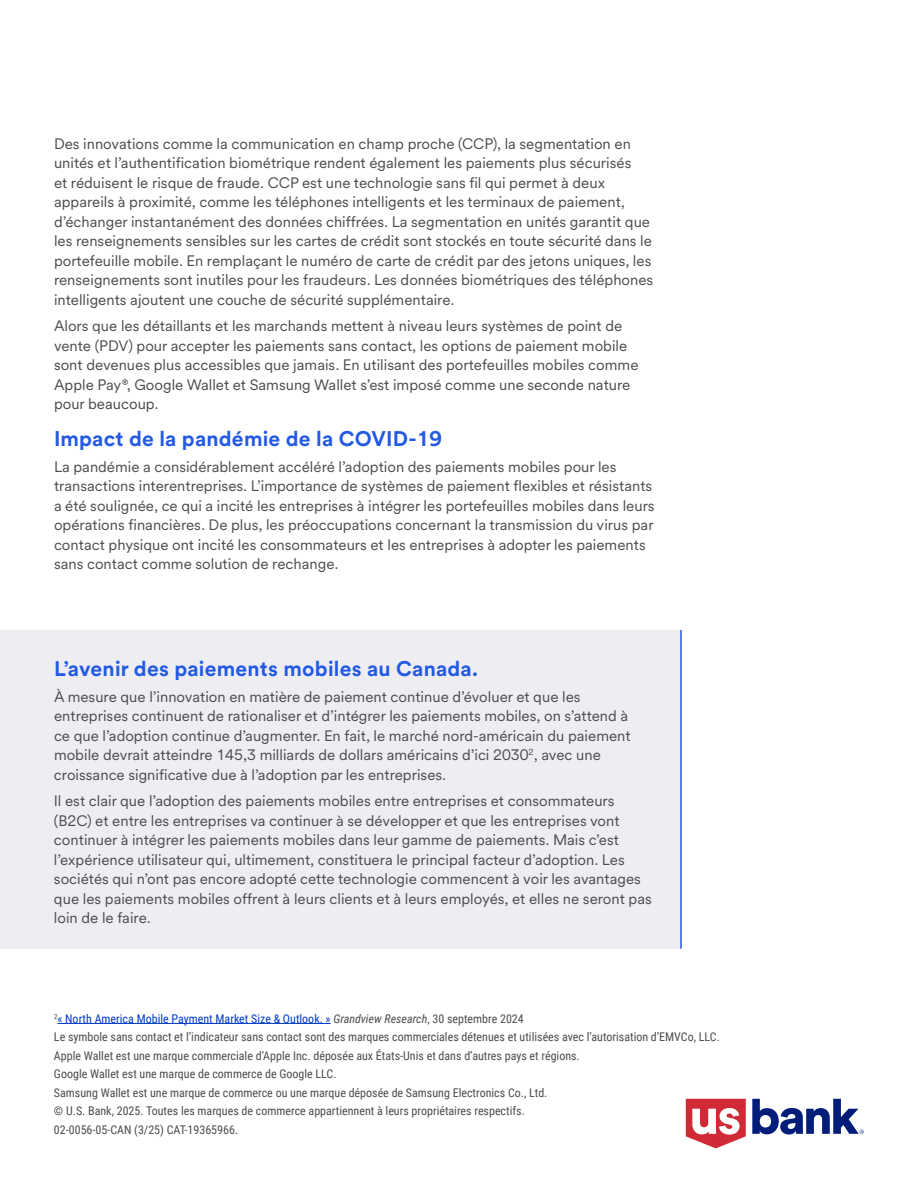
<style>
.page{position:relative;width:918px;height:1188px;background:#fff}
.page>*{position:absolute;margin:0;border:0;box-sizing:border-box;transform-origin:0 0}
.t1{font:700 21px "U.S.Bank Circular";letter-spacing:.01em;color:#235ae4}
.t2{font:15px/19.5px "U.S.Bank Circular";color:#4c4c50}
.t3{font:12px/18.6px "Roboto Condensed";color:#4c4c50}
.s1{color:#003cc8}
.s2{font-style:italic}
</style>
<div class="page">
<div style="left:0;top:630px;width:680px;height:319px;background:#eeeef2"></div>
<hr style="left:680px;top:630px;width:2px;height:319px;background:#235ae4">
<hr style="left:57px;top:1023px;width:274px;height:1px;background:#003cc8">
<svg style="left:752px;top:1099px;width:112px;height:36px"></svg>
<svg style="left:686px;top:1099px;width:60px;height:49px"></svg>
<p class="t2" style="left:54px;top:133px;width:601px">Des innovations comme la communication en champ proche (CCP), la segmentation en unités et l’authentification biométrique rendent également les paiements plus sécurisés<br>et réduisent le risque de fraude. CCP est une technologie sans fil qui permet à deux appareils à proximité, comme les téléphones intelligents et les terminaux de paiement, d’échanger instantanément des données chiffrées. La segmentation en unités garantit que les renseignements sensibles sur les cartes de crédit sont stockés en toute sécurité dans le portefeuille mobile. En remplaçant le numéro de carte de crédit par des jetons uniques, les renseignements sont inutiles pour les fraudeurs. Les données biométriques des téléphones intelligents ajoutent une couche de sécurité supplémentaire.</p>
<p class="t2" style="left:54px;top:315px;width:586px">Alors que les détaillants et les marchands mettent à niveau leurs systèmes de point de vente (PDV) pour accepter les paiements sans contact, les options de paiement mobile sont devenues plus accessibles que jamais. En utilisant des portefeuilles mobiles comme Apple Pay®, Google Wallet et Samsung Wallet s’est imposé comme une seconde nature pour beaucoup.</p>
<h3 class="t1" style="left:54px;top:424px;width:389px">Impact de la pandémie de la COVID-19</h3>
<p class="t2" style="left:54px;top:456px;width:602px">La pandémie a considérablement accéléré l’adoption des paiements mobiles pour les transactions interentreprises. L’importance de systèmes de paiement flexibles et résistants a été soulignée, ce qui a incité les entreprises à intégrer les portefeuilles mobiles dans leurs opérations financières. De plus, les préoccupations concernant la transmission du virus par contact physique ont incité les consommateurs et les entreprises à adopter les paiements sans contact comme solution de rechange.</p>
<h3 class="t1" style="left:54px;top:654px;width:425px">L’avenir des paiements mobiles au Canada.</h3>
<p class="t2" style="left:54px;top:686px;width:578px">À mesure que l’innovation en matière de paiement continue d’évoluer et que les entreprises continuent de rationaliser et d’intégrer les paiements mobiles, on s’attend à ce que l’adoption continue d’augmenter. En fait, le marché nord-américain du paiement mobile devrait atteindre 145,3 milliards de dollars américains d’ici 2030<sup>2</sup>, avec une croissance significative due à l’adoption par les entreprises.</p>
<p class="t2" style="left:54px;top:790px;width:599px">Il est clair que l’adoption des paiements mobiles entre entreprises et consommateurs (B2C) et entre les entreprises va continuer à se développer et que les entreprises vont continuer à intégrer les paiements mobiles dans leur gamme de paiements. Mais c’est l’expérience utilisateur qui, ultimement, constituera le principal facteur d’adoption. Les sociétés qui n’ont pas encore adopté cette technologie commencent à voir les avantages que les paiements mobiles offrent à leurs clients et à leurs employés, et elles ne seront pas loin de le faire.</p>
<p class="t3" style="left:54px;top:1009px;width:667px"><sup>2</sup><span class="s1">« North America Mobile Payment Market Size &amp; Outlook. »</span> <span class="s2">Grandview Research</span>, 30 septembre 2024<br>Le symbole sans contact et l’indicateur sans contact sont des marques commerciales détenues et utilisées avec l’autorisation d’EMVCo, LLC.<br>Apple Wallet est une marque commerciale d’Apple Inc. déposée aux États-Unis et dans d’autres pays et régions.<br>Google Wallet est une marque de commerce de Google LLC.<br>Samsung Wallet est une marque de commerce ou une marque déposée de Samsung Electronics Co., Ltd.<br>© U.S. Bank, 2025. Toutes les marques de commerce appartiennent à leurs propriétaires respectifs.<br>02-0056-05-CAN (3/25) CAT-19365966.</p>
</div>
